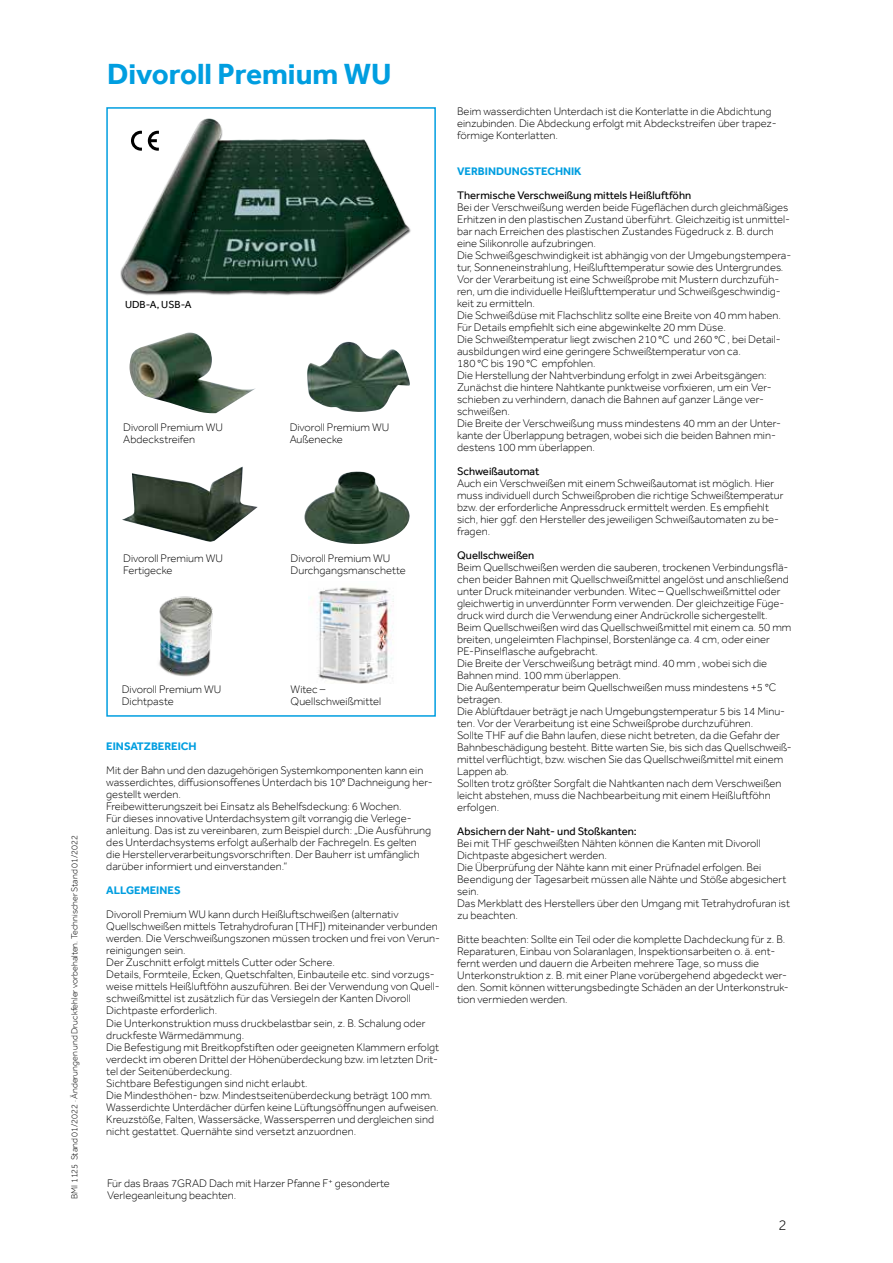
<style>
.page{position:relative;width:893px;height:1263px;background:#fff}
.page>*{position:absolute;margin:0;border:0;box-sizing:border-box;transform-origin:0 0}
.t1{font:700 30px "Effra";color:#009ee0}
.t2{font:300 15px "Effra";color:#000}
.t3{font:300 11.25px/12px "Effra";color:#000}
.t4{font:11.25px "Effra";color:#000}
.t5{font:700 11.25px "Effra";color:#009ee0}
.t6{font:10.5px "Effra";color:#000}
.t7{font:300 9px "Effra";color:#000}
</style>
<div class="page">
<div style="left:106px;top:107px;width:330px;height:610px;border:2px solid #009ee0"></div>
<div style="left:120px;top:118px;width:291px;height:177px;background:#000;opacity:.75"></div>
<img style="left:120px;top:118px;width:289px;height:174px">
<img style="left:130px;top:333px;width:126px;height:80px">
<img style="left:307px;top:342px;width:103px;height:70px">
<img style="left:122px;top:467px;width:136px;height:75px">
<img style="left:304px;top:471px;width:106px;height:73px">
<img style="left:158px;top:596px;width:55px;height:81px">
<img style="left:308px;top:587px;width:86px;height:97px">
<svg style="left:148px;top:131px;width:11px;height:20px"></svg>
<svg style="left:131px;top:131px;width:11px;height:20px"></svg>
<p class="t7" style="left:69px;top:1199px;width:366px;rotate:-90deg">BMI 1125 Stand 01/2022 · Änderungen und Druckfehler vorbehalten. Technischer Stand 01/2022</p>
<h1 class="t1" style="left:107px;top:56px;width:286px">Divoroll Premium WU</h1>
<p class="t6" style="left:125px;top:298px;width:68px">UDB-A, USB-A</p>
<p class="t3" style="left:123px;top:421px;width:101px">Divoroll Premium WU<br>Abdeckstreifen</p>
<p class="t3" style="left:290px;top:421px;width:101px">Divoroll Premium WU<br>Außenecke</p>
<p class="t3" style="left:123px;top:552px;width:101px">Divoroll Premium WU<br>Fertigecke</p>
<p class="t3" style="left:291px;top:552px;width:117px">Divoroll Premium WU<br>Durchgangsmanschette</p>
<p class="t3" style="left:122px;top:683px;width:101px">Divoroll Premium WU<br>Dichtpaste</p>
<p class="t3" style="left:291px;top:683px;width:92px">Witec –<br>Quellschweißmittel</p>
<p class="t5" style="left:106px;top:740px;width:92px">EINSATZBEREICH</p>
<p class="t3" style="left:106px;top:764px;width:328px">Mit der Bahn und den dazugehörigen Systemkomponenten kann ein wasserdichtes, diffusionsoffenes Unterdach bis 10° Dachneigung her&shy;gestellt werden.<br>Freibewitterungszeit bei Einsatz als Behelfsdeckung: 6 Wochen.<br>Für dieses innovative Unterdachsystem gilt vorrangig die Verlege&shy;anleitung. Das ist zu vereinbaren, zum Beispiel durch: „Die Ausführung des Unterdachsystems erfolgt außerhalb der Fachregeln. Es gelten die Herstellerverarbeitungsvorschriften. Der Bauherr ist umfänglich darüber informiert und einverstanden.“</p>
<p class="t5" style="left:106px;top:884px;width:76px">ALLGEMEINES</p>
<p class="t3" style="left:106px;top:908px;width:335px">Divoroll Premium WU kann durch Heißluftschweißen (alternativ Quellschweißen mittels Tetrahydrofuran [THF]) miteinander verbunden werden. Die Verschweißungszonen müssen trocken und frei von Verun&shy;reinigungen sein.<br>Der Zuschnitt erfolgt mittels Cutter oder Schere.<br>Details, Formteile, Ecken, Quetschfalten, Einbauteile etc. sind vorzugs&shy;weise mittels Heißluftföhn auszuführen. Bei der Verwendung von Quell&shy;schweißmittel ist zusätzlich für das Versiegeln der Kanten Divoroll Dichtpaste erforderlich.<br>Die Unterkonstruktion muss druckbelastbar sein, z. B. Schalung oder druckfeste Wärmedämmung.<br>Die Befestigung mit Breitkopfstiften oder geeigneten Klammern erfolgt verdeckt im oberen Drittel der Höhenüberdeckung bzw. im letzten Drit&shy;tel der Seitenüberdeckung.<br>Sichtbare Befestigungen sind nicht erlaubt.<br>Die Mindesthöhen- bzw. Mindestseitenüberdeckung beträgt 100 mm.<br>Wasserdichte Unterdächer dürfen keine Lüftungsöffnungen aufweisen.<br>Kreuzstöße, Falten, Wassersäcke, Wassersperren und dergleichen sind nicht gestattet. Quernähte sind versetzt anzuordnen.</p>
<p class="t3" style="left:107px;top:1177px;width:284px">Für das Braas 7GRAD Dach mit Harzer Pfanne F<sup>+</sup> gesonderte<br>Verlegeanleitung beachten.</p>
<p class="t3" style="left:457px;top:105px;width:319px">Beim wasserdichten Unterdach ist die Konterlatte in die Abdichtung einzubinden. Die Abdeckung erfolgt mit Abdeckstreifen über trapez&shy;förmige Konterlatten.</p>
<p class="t5" style="left:457px;top:164px;width:126px">VERBINDUNGSTECHNIK</p>
<p class="t4" style="left:457px;top:188px;width:236px">Thermische Verschweißung mittels Heißluftföhn</p>
<p class="t3" style="left:457px;top:201px;width:336px">Bei der Verschweißung werden beide Fügeflächen durch gleichmäßiges Erhitzen in den plastischen Zustand überführt. Gleichzeitig ist unmittel&shy;bar nach Erreichen des plastischen Zustandes Fügedruck z. B. durch eine Silikonrolle aufzubringen.<br>Die Schweißgeschwindigkeit ist abhängig von der Umgebungstempera&shy;tur, Sonneneinstrahlung, Heißlufttemperatur sowie des Untergrundes.<br>Vor der Verarbeitung ist eine Schweißprobe mit Mustern durchzufüh&shy;ren, um die individuelle Heißlufttemperatur und Schweißgeschwindig&shy;keit zu ermitteln.<br>Die Schweißdüse mit Flachschlitz sollte eine Breite von 40 mm haben.<br>Für Details empfiehlt sich eine abgewinkelte 20 mm Düse.<br>Die Schweißtemperatur liegt zwischen 210 °C und 260 °C , bei Detail&shy;ausbildungen wird eine geringere Schweißtemperatur von ca.<br>180 °C bis 190 °C empfohlen.<br>Die Herstellung der Nahtverbindung erfolgt in zwei Arbeitsgängen:<br>Zunächst die hintere Nahtkante punktweise vorfixieren, um ein Ver&shy;schieben zu verhindern, danach die Bahnen auf ganzer Länge ver&shy;schweißen.<br>Die Breite der Verschweißung muss mindestens 40 mm an der Unter&shy;kante der Überlappung betragen, wobei sich die beiden Bahnen min&shy;destens 100 mm überlappen.</p>
<p class="t4" style="left:457px;top:464px;width:84px">Schweißautomat</p>
<p class="t3" style="left:457px;top:477px;width:328px">Auch ein Verschweißen mit einem Schweißautomat ist möglich. Hier muss individuell durch Schweißproben die richtige Schweißtemperatur bzw. der erforderliche Anpressdruck ermittelt werden. Es empfiehlt sich, hier ggf. den Hersteller des jeweiligen Schweißautomaten zu be-- fragen.</p>
<p class="t4" style="left:457px;top:548px;width:79px">Quellschweißen</p>
<p class="t3" style="left:457px;top:561px;width:336px">Beim Quellschweißen werden die sauberen, trockenen Verbindungsflä&shy;chen beider Bahnen mit Quellschweißmittel angelöst und anschließend unter Druck miteinander verbunden. Witec – Quellschweißmittel oder gleichwertig in unverdünnter Form verwenden. Der gleichzeitige Füge&shy;druck wird durch die Verwendung einer Andrückrolle sichergestellt.<br>Beim Quellschweißen wird das Quellschweißmittel mit einem ca. 50 mm breiten, ungeleimten Flachpinsel, Borstenlänge ca. 4 cm, oder einer PE-Pinselflasche aufgebracht.<br>Die Breite der Verschweißung beträgt mind. 40 mm , wobei sich die Bahnen mind. 100 mm überlappen.<br>Die Außentemperatur beim Quellschweißen muss mindestens +5 °C betragen.<br>Die Ablüftdauer beträgt je nach Umgebungstemperatur 5 bis 14 Minu&shy;ten. Vor der Verarbeitung ist eine Schweißprobe durchzuführen.<br>Sollte THF auf die Bahn laufen, diese nicht betreten, da die Gefahr der Bahnbeschädigung besteht. Bitte warten Sie, bis sich das Quellschweiß&shy;mittel verflüchtigt, bzw. wischen Sie das Quellschweißmittel mit einem Lappen ab.<br>Sollten trotz größter Sorgfalt die Nahtkanten nach dem Verschweißen leicht abstehen, muss die Nachbearbeitung mit einem Heißluftföhn erfolgen.</p>
<p class="t4" style="left:457px;top:824px;width:181px">Absichern der Naht- und Stoßkanten:</p>
<p class="t3" style="left:457px;top:837px;width:334px">Bei mit THF geschweißten Nähten können die Kanten mit Divoroll Dichtpaste abgesichert werden.<br>Die Überprüfung der Nähte kann mit einer Prüfnadel erfolgen. Bei Beendigung der Tagesarbeit müssen alle Nähte und Stöße abgesichert sein.<br>Das Merkblatt des Herstellers über den Umgang mit Tetrahydrofuran ist zu beachten.</p>
<p class="t3" style="left:457px;top:933px;width:333px">Bitte beachten: Sollte ein Teil oder die komplette Dachdeckung für z. B.<br>Reparaturen, Einbau von Solaranlagen, Inspektionsarbeiten o. ä. ent&shy;fernt werden und dauern die Arbeiten mehrere Tage, so muss die Unterkonstruktion z. B. mit einer Plane vorübergehend abgedeckt wer&shy;den. Somit können witterungsbedingte Schäden an der Unterkonstruk&shy;tion vermieden werden.</p>
<h2 class="t2" style="left:778px;top:1216px;width:10px">2</h2>
</div>
